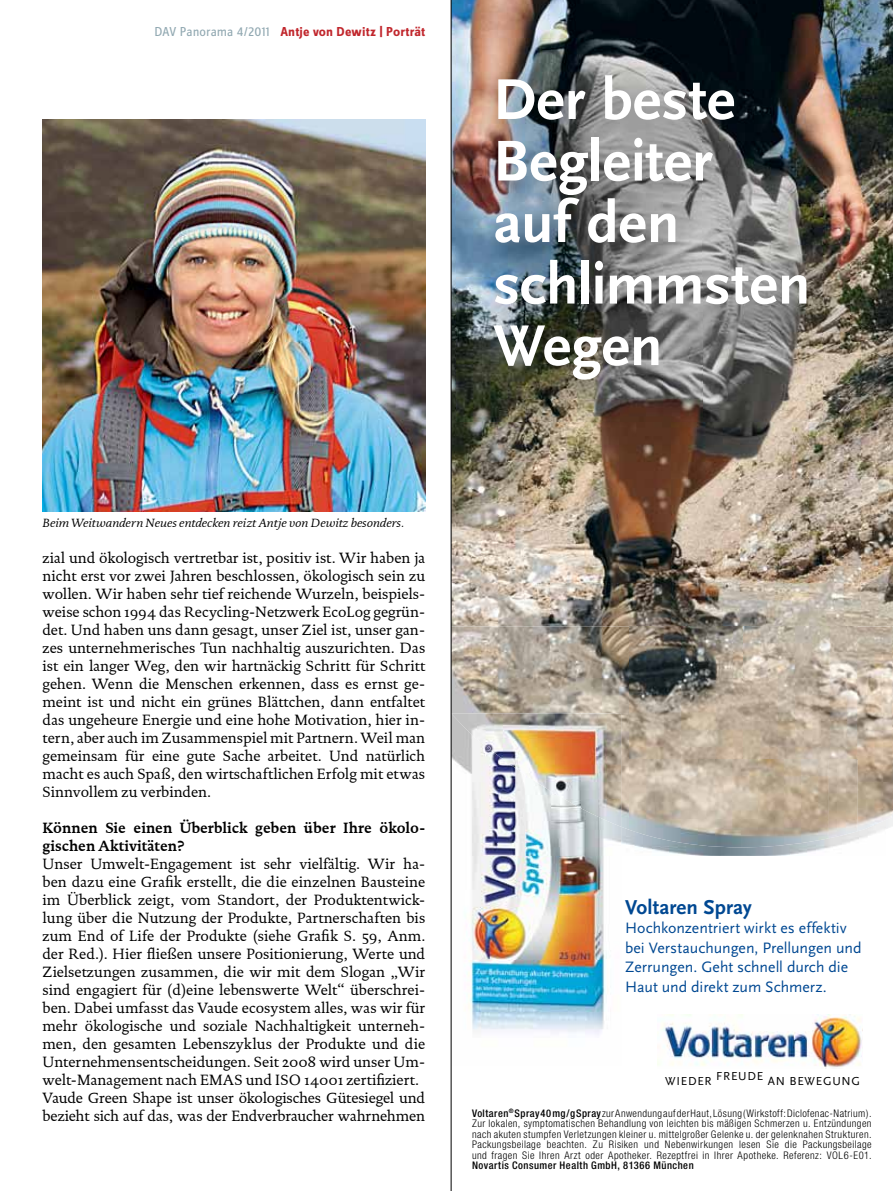
<style>
.page{position:relative;width:893px;height:1191px;background:#fff}
.page>*{position:absolute;margin:0;border:0;box-sizing:border-box;transform-origin:0 0}
.t1{font:700 60px/61.5px "Scala Sans";color:#fff}
.t2{font:700 21px "Scala Sans";color:#004892}
.t3{font:15.75px/19.5px "Scala Sans";color:#004892}
.t4{font:15px/18px "DTL Documenta ST";color:#000;text-align:justify}
.t5{font:700 15px/18px "DTL Documenta ST";color:#000;scale:.95 1}
.t6{font:700 13.5px "Zine Sans Dis";letter-spacing:.01em;color:#c1272d}
.t7{font:12.15px "Scala Sans";letter-spacing:.06em;color:#000}
.t8{font:italic 12px "DTL Documenta ST";color:#000}
.t9{font:300 condensed 10.5px/10.5px "Helvetica Neue";letter-spacing:.04em;color:#000;text-align:justify}
.t10{font:500 condensed 10.5px "Helvetica Neue";letter-spacing:.045em;color:#000}
.s1{font-weight:400;color:#92a9b2}
.s2{font-weight:500}
</style>
<div class="page">
<img style="left:43px;top:119px;width:382px;height:392px">
<img style="left:452px;top:0;width:441px;height:626px">
<img style="left:657px;top:1014px;width:206px;height:54px">
<img style="left:621px;top:829px;width:259px;height:27px">
<img style="left:452px;top:626px;width:177px;height:88px">
<img style="left:629px;top:626px;width:228px;height:133px">
<img style="left:857px;top:626px;width:36px;height:205px">
<img style="left:621px;top:714px;width:8px;height:115px">
<img style="left:629px;top:759px;width:200px;height:88px">
<img style="left:829px;top:759px;width:28px;height:79px">
<img style="left:468px;top:856px;width:139px;height:179px">
<img style="left:472px;top:826px;width:53px;height:30px">
<img style="left:525px;top:826px;width:96px;height:30px">
<img style="left:452px;top:713px;width:169px;height:113px">
<img style="left:456px;top:38px;width:394px;height:384px">
<hr style="left:451px;top:0;width:1px;height:1191px;background:#000">
<p class="t6" style="left:155px;top:25px;width:272px"><span class="s1">DAV Panorama 4/2011</span> Antje von Dewitz | Porträt</p>
<h1 class="t1" style="left:493px;top:70px;width:319px">Der beste<br>Begleiter<br>auf den schlimmsten<br>Wegen</h1>
<p class="t8" style="left:43px;top:515px;width:363px">Beim Weitwandern Neues entdecken reizt Antje von Dewitz besonders.</p>
<p class="t4" style="left:43px;top:549px;width:384px">zial und ökologisch vertretbar ist, positiv ist. Wir haben ja nicht erst vor zwei Jahren beschlossen, ökologisch sein zu wollen. Wir haben sehr tief reichende Wurzeln, beispiels&shy;weise schon 1994 das Recycling-Netzwerk EcoLog gegrün&shy;det. Und haben uns dann gesagt, unser Ziel ist, unser gan&shy;zes unternehmerisches Tun nachhaltig auszurichten. Das ist ein langer Weg, den wir hartnäckig Schritt für Schritt gehen. Wenn die Menschen erkennen, dass es ernst ge&shy;meint ist und nicht ein grünes Blättchen, dann entfaltet das ungeheure Energie und eine hohe Motivation, hier in&shy;tern, aber auch im Zusammenspiel mit Partnern. Weil man gemeinsam für eine gute Sache arbeitet. Und natürlich macht es auch Spaß, den wirtschaftlichen Erfolg mit etwas Sinnvollem zu verbinden.</p>
<p class="t5" style="left:43px;top:818px;width:404px">Können Sie einen Überblick geben über Ihre ökolo&shy;gischen Aktivitäten?</p>
<p class="t4" style="left:43px;top:855px;width:384px;text-align:left">Unser Umwelt-Engagement ist sehr vielfältig. Wir ha&shy;ben dazu eine Grafik erstellt, die die einzelnen Bausteine im Überblick zeigt, vom Standort, der Produktentwick&shy;lung über die Nutzung der Produkte, Partnerschaften bis zum End of Life der Produkte (siehe Grafik S. 59, Anm. der Red.). Hier fließen unsere Positionierung, Werte und Zielsetzungen zusammen, die wir mit dem Slogan „Wir sind engagiert für (d)eine lebenswerte Welt“ überschrei&shy;ben. Dabei umfasst das Vaude ecosystem alles, was wir für mehr ökologische und soziale Nachhaltigkeit unterneh&shy;men, den gesamten Lebenszyklus der Produkte und die Unternehmensentscheidungen. Seit 2008 wird unser Um&shy;welt-Management nach EMAS und ISO 14001 zertifiziert.<br>Vaude Green Shape ist unser ökologisches Gütesiegel und bezieht sich auf das, was der Endverbraucher wahrnehmen</p>
<h2 class="t2" style="left:625px;top:895px;width:128px">Voltaren Spray</h2>
<p class="t3" style="left:625px;top:918px;width:238px">Hochkonzentriert wirkt es effektiv bei Verstauchungen, Prellungen und Zerrungen. Geht schnell durch die Haut und direkt zum Schmerz.</p>
<p class="t7" style="left:665px;top:1074px;width:196px">WIEDER FREUDE AN BEWEGUNG</p>
<p class="t9" style="left:472px;top:1107px;width:401px"><span class="s2">Voltaren</span><sup>®</sup> <span class="s2">Spray 40 mg/g Spray</span> zur Anwendung auf der Haut, Lösung (Wirkstoff: Diclofenac-Natrium).<br>Zur lokalen, symptomatischen Behandlung von leichten bis mäßigen Schmerzen u. Entzündungen nach akuten stumpfen Verletzungen kleiner u. mittelgroßer Gelenke u. der gelenknahen Strukturen.<br>Packungsbeilage beachten. Zu Risiken und Nebenwirkungen lesen Sie die Packungsbeilage und fragen Sie Ihren Arzt oder Apotheker. Rezeptfrei in Ihrer Apotheke. Referenz: VOL6-E01.</p>
<p class="t10" style="left:472px;top:1159px;width:223px">Novartis Consumer Health GmbH, 81366 München</p>
</div>
